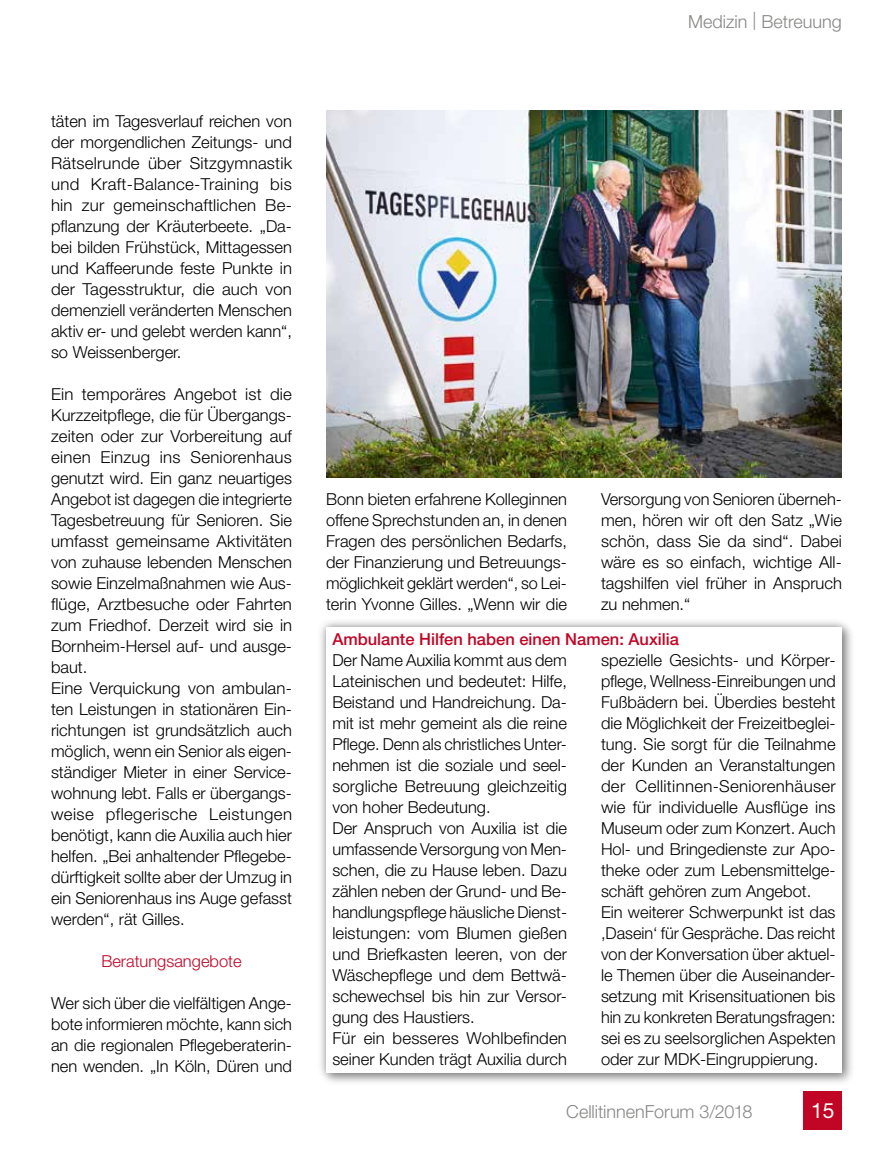
<style>
.page{position:relative;width:893px;height:1149px;background:#fff}
.page>*{position:absolute;margin:0;border:0;box-sizing:border-box;transform-origin:0 0}
.t1{font:21px "Helvetica Neue LT Std";color:#fff}
.t2{font:300 18px "Helvetica Neue LT Std";color:#878786}
.t3{font:300 16.5px/21px "Helvetica Neue LT Std";color:#000;text-align:justify}
.t4{font:500 16.5px "Helvetica Neue LT Std";color:#c10525}
.t5{font:300 16.5px "Helvetica Neue LT Std";color:#c10525}
</style>
<div class="page">
<div style="left:316px;top:616px;width:535px;height:465px;background:#000;opacity:.35"></div>
<div style="left:326px;top:626px;width:516px;height:445px;background:#fff"></div>
<img style="left:326px;top:111px;width:516px;height:366px">
<div style="left:804px;top:1090px;width:38px;height:38px;background:#c10525"></div>
<p class="t3" style="left:51px;top:110px;width:243px">täten im Tagesverlauf reichen von der morgendlichen Zeitungs- und Rätselrunde über Sitzgymnastik und Kraft-Balance-Training bis hin zur gemeinschaftlichen Be&shy;pflanzung der Kräuterbeete. „Da&shy;bei bilden Frühstück, Mittagessen und Kaffeerunde feste Punkte in der Tagesstruktur, die auch von demenziell veränderten Menschen aktiv er- und gelebt werden kann“, so Weissenberger.</p>
<p class="t3" style="left:51px;top:383px;width:243px;text-align:left">Ein temporäres Angebot ist die<br>Kurzzeitpflege, die für Übergangs&shy;zeiten oder zur Vorbereitung auf einen Einzug ins Seniorenhaus genutzt wird. Ein ganz neuartiges<br>Angebot ist dagegen die integrierte<br>Tagesbetreuung für Senioren. Sie umfasst gemeinsame Aktivitäten von zuhause lebenden Menschen sowie Einzelmaßnahmen wie Aus&shy;flüge, Arztbesuche oder Fahrten zum Friedhof. Derzeit wird sie in<br>Bornheim-Hersel auf- und ausge&shy;baut.<br>Eine Verquickung von ambulan&shy;ten Leistungen in stationären Ein&shy;richtungen ist grundsätzlich auch möglich, wenn ein Senior als eigen&shy;ständiger Mieter in einer Service&shy;wohnung lebt. Falls er übergangs&shy;weise pflegerische Leistungen benötigt, kann die Auxilia auch hier helfen. „Bei anhaltender Pflegebe&shy;dürftigkeit sollte aber der Umzug in ein Seniorenhaus ins Auge gefasst werden“, rät Gilles.</p>
<p class="t5" style="left:101px;top:951px;width:142px">Beratungsangebote</p>
<p class="t3" style="left:51px;top:992px;width:242px">Wer sich über die vielfältigen Ange&shy;bote informieren möchte, kann sich an die regionalen Pflegeberaterin&shy;nen wenden. „In Köln, Düren und</p>
<p class="t2" style="left:688px;top:10px;width:155px">Medizin | Betreuung</p>
<p class="t3" style="left:326px;top:488px;width:243px">Bonn bieten erfahrene Kolleginnen offene Sprechstunden an, in denen Fragen des persönlichen Bedarfs, der Finanzierung und Betreuungs&shy;möglichkeit geklärt werden“, so Lei&shy;terin Yvonne Gilles. „Wenn wir die</p>
<p class="t3" style="left:601px;top:488px;width:243px">Versorgung von Senioren überneh&shy;men, hören wir oft den Satz „Wie schön, dass Sie da sind“. Dabei wäre es so einfach, wichtige All&shy;tagshilfen viel früher in Anspruch zu nehmen.“</p>
<p class="t4" style="left:332px;top:629px;width:348px">Ambulante Hilfen haben einen Namen: Auxilia</p>
<p class="t3" style="left:332px;top:649px;width:236px;text-align:left">Der Name Auxilia kommt aus dem<br>Lateinischen und bedeutet: Hilfe,<br>Beistand und Handreichung. Da&shy;mit ist mehr gemeint als die reine<br>Pflege. Denn als christliches Unter&shy;nehmen ist die soziale und seel&shy;sorgliche Betreuung gleichzeitig von hoher Bedeutung.<br>Der Anspruch von Auxilia ist die umfassende Versorgung von Men&shy;schen, die zu Hause leben. Dazu zählen neben der Grund- und Be&shy;handlungspflege häusliche Dienst&shy;leistungen: vom Blumen gießen und Briefkasten leeren, von der<br>Wäschepflege und dem Bettwä&shy;schewechsel bis hin zur Versor&shy;gung des Haustiers.<br>Für ein besseres Wohlbefinden seiner Kunden trägt Auxilia durch</p>
<p class="t3" style="left:601px;top:649px;width:236px;text-align:left">spezielle Gesichts- und Körper&shy;pflege, Wellness-Einreibungen und Fußbädern bei. Überdies besteht die Möglichkeit der Freizeitbeglei&shy;tung. Sie sorgt für die Teilnahme der Kunden an Veranstaltungen der Cellitinnen-Seniorenhäuser wie für individuelle Ausflüge ins Museum oder zum Konzert. Auch Hol- und Bringedienste zur Apo&shy;theke oder zum Lebensmittelge&shy;schäft gehören zum Angebot.<br>Ein weiterer Schwerpunkt ist das ,Dasein‘ für Gespräche. Das reicht von der Konversation über aktuel&shy;le Themen über die Auseinander&shy;setzung mit Krisensituationen bis hin zu konkreten Beratungsfragen: sei es zu seelsorglichen Aspekten oder zur MDK-Eingruppierung.</p>
<p class="t2" style="left:566px;top:1100px;width:188px">CellitinnenForum 3/2018</p>
<p class="t1" style="left:811px;top:1097px;width:25px">15</p>
</div>
